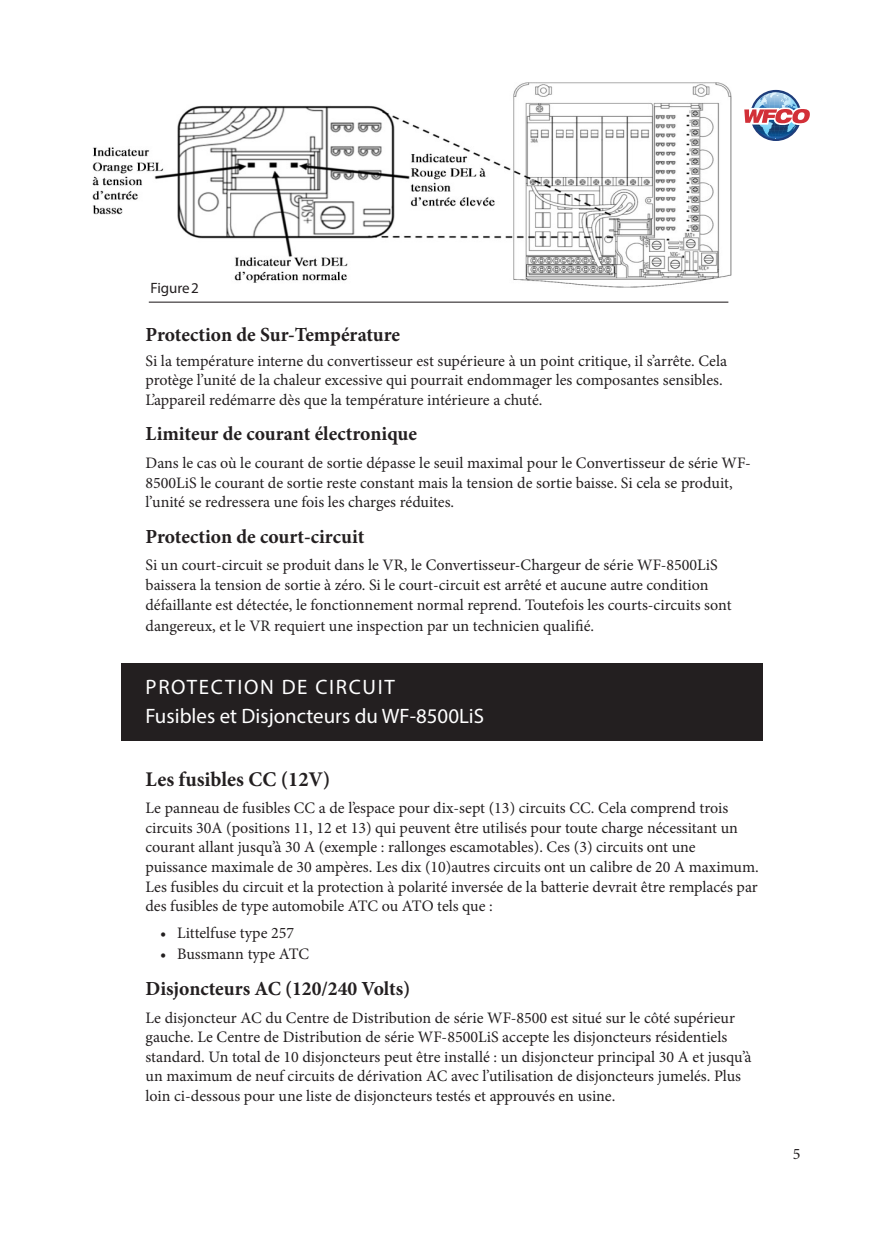
<style>
.page{position:relative;width:891px;height:1233px;background:#fff}
.page>*{position:absolute;margin:0;border:0;box-sizing:border-box;transform-origin:0 0}
.SECTION_SUBHEADER{font:21px "Myriad Pro";color:#fff}
.BIG_SECTIO_HEADER{font:21px "Myriad Pro";letter-spacing:.08em;color:#fff}
.BODY_TEXT_HEADERS{font:700 21px "Minion Pro";color:#231f20}
.BODY_TEXT_HEADERS-2{font:700 20px "Minion Pro";color:#231f20}
.MAIN_BODY_TEXT{font:16px/19.6px "Minion Pro";color:#231f20}
.FIGURE_NUMBER_CAPTIO{font:15px "Myriad Pro";color:#231f20}
</style>
<div class="page">
<hr style="left:149px;top:302px;width:579px;height:1px;background:#231f20">
<img style="left:92px;top:83px;width:639px;height:204px">
<svg style="left:744px;top:91px;width:66px;height:49px"></svg>
<div style="left:122px;top:663px;width:641px;height:78px;background:#231f20"></div>
<p class="FIGURE_NUMBER_CAPTIO" style="left:150px;top:279px;width:50px">Figure 2</p>
<p class="BODY_TEXT_HEADERS-2" style="left:146px;top:320px;width:256px">Protection de Sur-Température</p>
<p class="MAIN_BODY_TEXT" style="left:146px;top:351px;width:583px">Si la température interne du convertisseur est supérieure à un point critique, il s’arrête. Cela protège l’unité de la chaleur excessive qui pourrait endommager les composantes sensibles.<br>L’appareil redémarre dès que la température intérieure a chuté.</p>
<p class="BODY_TEXT_HEADERS-2" style="left:146px;top:420px;width:273px">Limiteur de courant électronique</p>
<p class="MAIN_BODY_TEXT" style="left:146px;top:453px;width:607px">Dans le cas où le courant de sortie dépasse le seuil maximal pour le Convertisseur de série WF-<br>8500LiS le courant de sortie reste constant mais la tension de sortie baisse. Si cela se produit, l’unité se redressera une fois les charges réduites.</p>
<p class="BODY_TEXT_HEADERS-2" style="left:146px;top:522px;width:220px">Protection de court-circuit</p>
<p class="MAIN_BODY_TEXT" style="left:146px;top:556px;width:574px">Si un court-circuit se produit dans le VR, le Convertisseur-Chargeur de série WF-8500LiS</p>
<p class="MAIN_BODY_TEXT" style="left:146px;top:575px;width:564px">baissera la tension de sortie à zéro. Si le court-circuit est arrêté et aucune autre condition</p>
<p class="MAIN_BODY_TEXT" style="left:146px;top:594px;width:588px;line-height:21px">défaillante est détectée, le fonctionnement normal reprend. Toutefois les courts-circuits sont dangereux, et le VR requiert une inspection par un technicien qualifié.</p>
<p class="BIG_SECTIO_HEADER" style="left:146px;top:674px;width:251px">PROTECTION DE CIRCUIT</p>
<p class="SECTION_SUBHEADER" style="left:146px;top:703px;width:340px">Fusibles et Disjoncteurs du WF-8500LiS</p>
<p class="BODY_TEXT_HEADERS" style="left:146px;top:764px;width:186px">Les fusibles CC (12V)</p>
<p class="MAIN_BODY_TEXT" style="left:146px;top:798px;width:594px">Le panneau de fusibles CC a de l’espace pour dix-sept (13) circuits CC. Cela comprend trois circuits 30A (positions 11, 12 et 13) qui peuvent être utilisés pour toute charge nécessitant un courant allant jusqu’à 30 A (exemple : rallonges escamotables). Ces (3) circuits ont une</p>
<p class="MAIN_BODY_TEXT" style="left:146px;top:857px;width:615px;text-align:justify">puissance maximale de 30 ampères. Les dix (10)autres circuits ont un calibre de 20 A maximum.<br>Les fusibles du circuit et la protection à polarité inversée de la batterie devrait être remplacés par des fusibles de type automobile ATC ou ATO tels que :</p>
<p class="MAIN_BODY_TEXT" style="left:160px;top:924px;width:136px">• Littelfuse type 257</p>
<p class="MAIN_BODY_TEXT" style="left:160px;top:945px;width:151px">• Bussmann type ATC</p>
<p class="BODY_TEXT_HEADERS-2" style="left:146px;top:974px;width:266px">Disjoncteurs AC (120/240 Volts)</p>
<p class="MAIN_BODY_TEXT" style="left:146px;top:1008px;width:608px">Le disjoncteur AC du Centre de Distribution de série WF-8500 est situé sur le côté supérieur gauche. Le Centre de Distribution de série WF-8500LiS accepte les disjoncteurs résidentiels standard. Un total de 10 disjoncteurs peut être installé : un disjoncteur principal 30 A et jusqu’à un maximum de neuf circuits de dérivation AC avec l’utilisation de disjoncteurs jumelés. Plus loin ci-dessous pour une liste de disjoncteurs testés et approuvés en usine.</p>
<p class="MAIN_BODY_TEXT" style="left:793px;top:1145px;width:9px">5</p>
</div>
